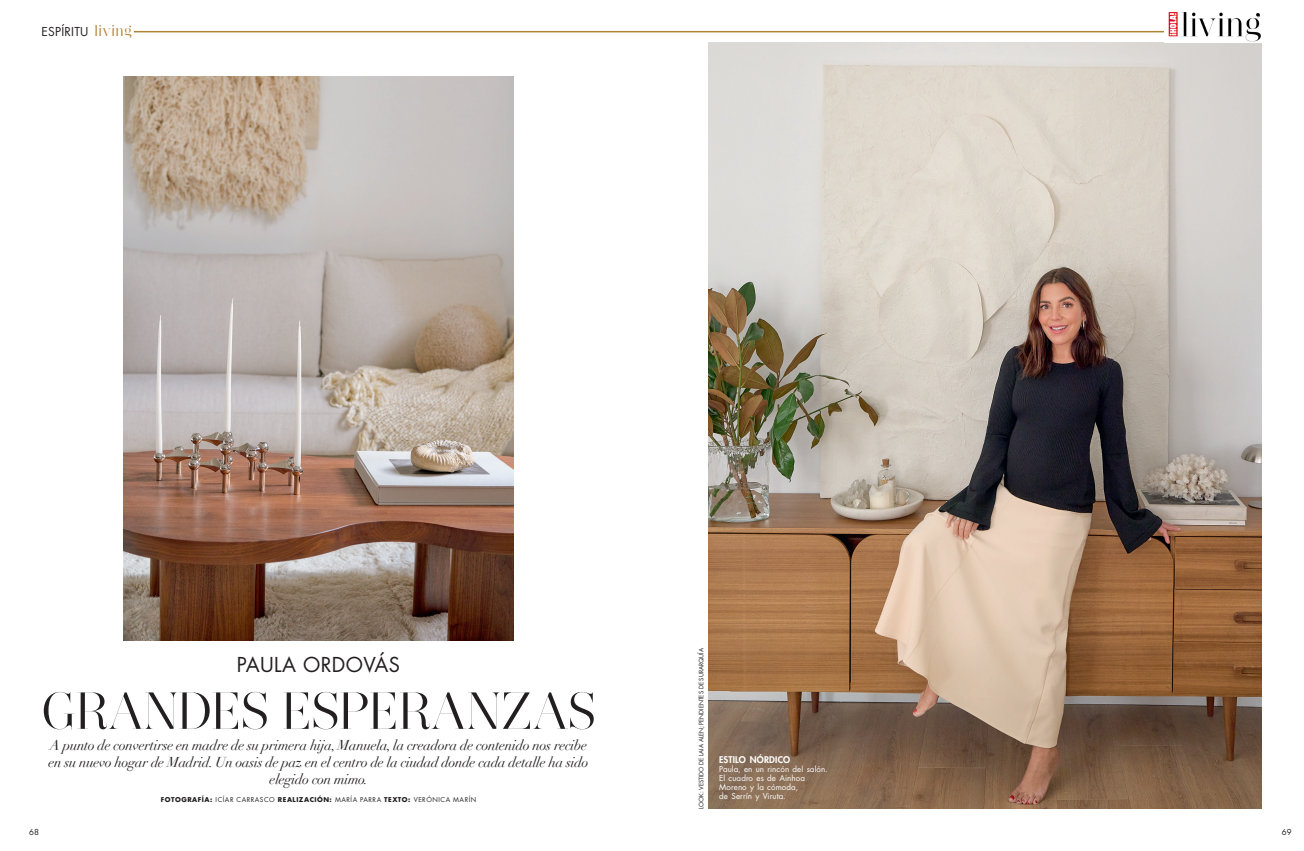
<style>
.page{position:relative;width:1304px;height:851px;background:#fff}
.page>*{position:absolute;margin:0;border:0;box-sizing:border-box;transform-origin:0 0}
.titu_NARZIS_M{font:52px "Narziss";letter-spacing:.01em;color:#231f20}
.t1{font:20px "Futura Std";letter-spacing:.02em;color:#231f20}
.entradilla_M{font:italic 14px/16.8px "Didot";letter-spacing:-.02em;color:#231f20;text-align:center}
.t2{font:12px "Futura Std";letter-spacing:.02em;color:#231f20}
._00_ENTRADILLA{font:800 9px "Futura Std";letter-spacing:.02em;color:#fff}
._00_ENTRADILLA-2{font:8px/9px "Futura Std";letter-spacing:.01em;color:#fff}
.t3{font:8px "Futura PT";color:#231f20}
.CAPTION_BLACK{font:8px "Futura Std";color:#231f20}
.BYLINE{font:6.5px "Futura Std";letter-spacing:.08em;color:#231f20}
.t4{font:6px "Futura Std";letter-spacing:-.015em;color:#231f20}
.s1{font-family:"Narziss";font-size:15.6px;color:#b18333}
.s2{font-weight:700}
</style>
<div class="page">
<hr style="left:134px;top:31px;width:1127px;height:1px;background:#b18333">
<img style="left:709px;top:43px;width:552px;height:765px">
<img style="left:123px;top:77px;width:391px;height:563px">
<div style="left:1164px;top:11px;width:101px;height:32px;background:#fff"></div>
<img style="left:1168px;top:12px;width:93px;height:30px">
<p class="t2" style="left:42px;top:24px;width:92px">ESPÍRITU <span class="s1">living</span></p>
<p class="t1" style="left:237px;top:651px;width:165px">PAULA ORDOVÁS</p>
<p class="titu_NARZIS_M" style="left:42px;top:680px;width:555px">GRANDES ESPERANZAS</p>
<p class="entradilla_M" style="left:49px;top:736px;width:541px">A punto de convertirse en madre de su primera hija, Manuela, la creadora de contenido nos recibe en su nuevo hogar de Madrid. Un oasis de paz en el centro de la ciudad donde cada detalle ha sido elegido con mimo.</p>
<p class="BYLINE" style="left:161px;top:795px;width:317px"><span class="s2">FOTOGRAFÍA:</span> ICÍAR CARRASCO <span class="s2">REALIZACIÓN:</span> MARÍA PARRA <span class="s2">TEXTO:</span> VERÓNICA MARÍN</p>
<p class="t4" style="left:698px;top:809px;width:162px;rotate:-90deg">LOOK: VESTIDO DE LAIA ALEN; PENDIENTES DE SURARQUÍA</p>
<p class="_00_ENTRADILLA" style="left:719px;top:753px;width:73px">ESTILO NÓRDICO</p>
<p class="_00_ENTRADILLA-2" style="left:719px;top:764px;width:110px">Paula, en un rincón del salón.<br>El cuadro es de Ainhoa<br>Moreno y la cómoda,<br>de Serrín y Viruta.</p>
<p class="CAPTION_BLACK" style="left:29px;top:827px;width:11px">68</p>
<p class="CAPTION_BLACK" style="left:1282px;top:827px;width:11px">69</p>
<p class="t3" style="left:1276px;top:827px;width:23px">&lt;#B#&gt;</p>
</div>
